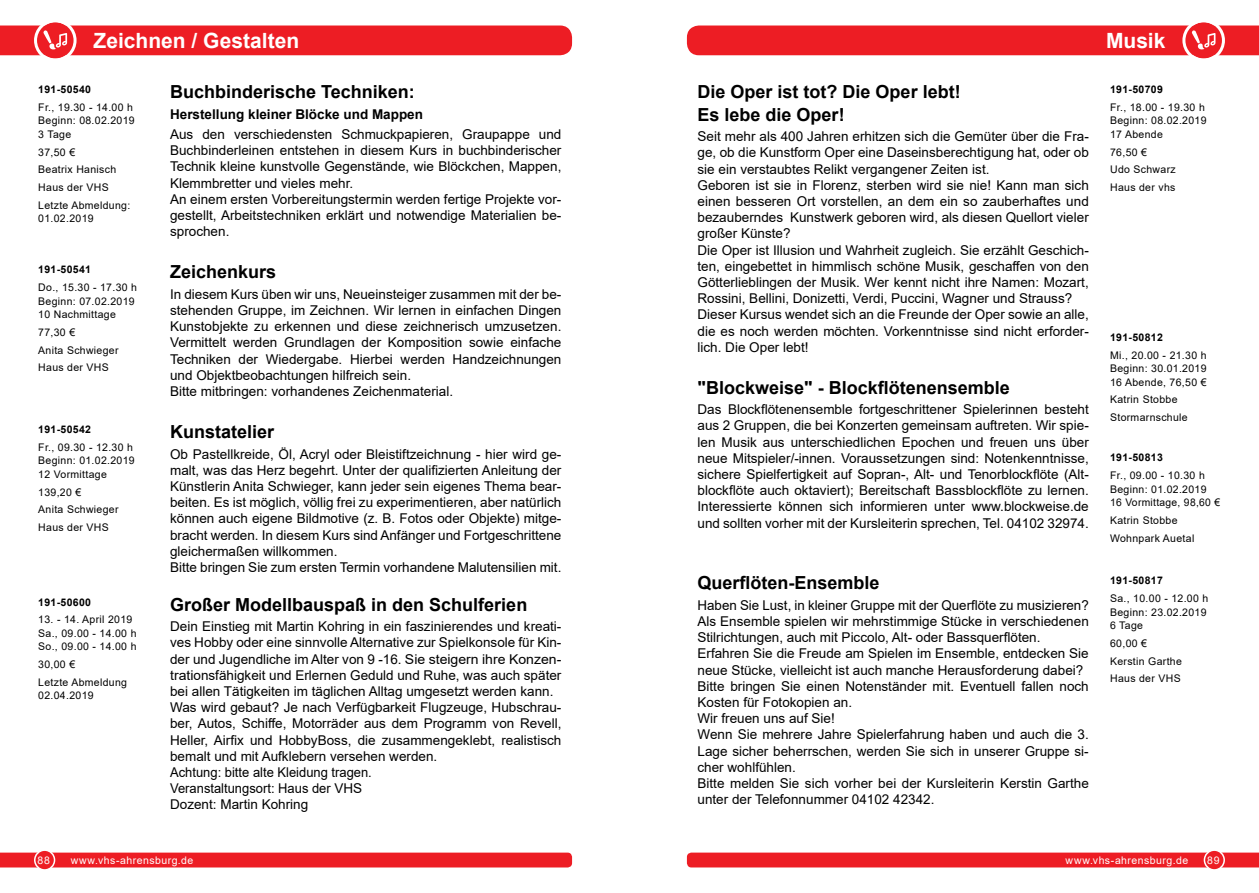
<style>
.page{position:relative;width:1259px;height:893px;background:#fff}
.page>*{position:absolute;margin:0;border:0;box-sizing:border-box;transform-origin:0 0}
.t1{font:700 21px "Arial";color:#fff}
.t2{font:700 18px/22.5px "Arial";color:#000}
.t3{font:13.5px/16.2px "Arial";color:#000}
.t4{font:700 13.5px "Arial";color:#000}
.t5{font:10.5px/13.5px "Arial";letter-spacing:.03em;color:#000}
.t6{font:700 10.5px "Arial";letter-spacing:.03em;color:#000}
.t7{font:10.5px "Arial";letter-spacing:.045em;color:#fff}
</style>
<div class="page">
<div style="left:0;top:853px;width:572px;height:14px;background:#ed1d24"></div>
<div style="left:687px;top:853px;width:572px;height:14px;background:#ed1d24"></div>
<div style="left:35px;top:850px;width:20px;height:20px;background:#ed1d24;border-radius:50%"></div>
<div style="left:34px;top:849px;width:21px;height:22px;border:2px solid #fff;border-radius:50%"></div>
<div style="left:1204px;top:850px;width:20px;height:20px;background:#ed1d24;border-radius:50%"></div>
<div style="left:1203px;top:849px;width:22px;height:22px;border:2px solid #fff;border-radius:50%"></div>
<svg style="left:687px;top:23px;width:572px;height:35px;background:#ef4147"></svg>
<div style="left:1182px;top:19px;width:43px;height:43px;border:3px solid #fff;border-radius:50%"></div>
<svg style="left:0;top:23px;width:572px;height:35px;background:#ef4147"></svg>
<div style="left:34px;top:19px;width:43px;height:43px;border:3px solid #fff;border-radius:50%"></div>
<h1 class="t1" style="left:94px;top:26px;width:207px">Zeichnen / Gestalten</h1>
<h1 class="t1" style="left:1106px;top:26px;width:61px">Musik</h1>
<p class="t6" style="left:38px;top:82px;width:54px">191-50540</p>
<p class="t5" style="left:38px;top:100px;width:98px">Fr., 19.30 - 14.00 h<br>Beginn: 08.02.2019<br>3 Tage</p>
<p class="t5" style="left:38px;top:143px;width:94px;line-height:17.7px">37,50 €<br>Beatrix Hanisch<br>Haus der VHS<br>Letzte Abmeldung:</p>
<p class="t5" style="left:38px;top:212px;width:57px">01.02.2019</p>
<p class="t6" style="left:38px;top:262px;width:54px">191-50541</p>
<p class="t5" style="left:38px;top:281px;width:100px">Do., 15.30 - 17.30 h<br>Beginn: 07.02.2019<br>10 Nachmittage</p>
<p class="t5" style="left:38px;top:323px;width:82px;line-height:17.7px">77,30 €<br>Anita Schwieger<br>Haus der VHS</p>
<p class="t6" style="left:38px;top:422px;width:54px">191-50542</p>
<p class="t5" style="left:38px;top:440px;width:98px">Fr., 09.30 - 12.30 h<br>Beginn: 01.02.2019<br>12 Vormittage</p>
<p class="t5" style="left:38px;top:483px;width:82px;line-height:17.7px">139,20 €<br>Anita Schwieger<br>Haus der VHS</p>
<p class="t6" style="left:38px;top:595px;width:54px">191-50600</p>
<p class="t5" style="left:38px;top:613px;width:100px">13. - 14. April 2019<br>Sa., 09.00 - 14.00 h<br>So., 09.00 - 14.00 h</p>
<p class="t5" style="left:38px;top:656px;width:90px;line-height:17.7px">30,00 €<br>Letzte Abmeldung</p>
<p class="t5" style="left:38px;top:689px;width:57px">02.04.2019</p>
<h2 class="t2" style="left:170px;top:81px;width:246px">Buchbinderische Techniken:</h2>
<p class="t4" style="left:170px;top:104px;width:254px">Herstellung kleiner Blöcke und Mappen</p>
<p class="t3" style="left:170px;top:126px;width:393px">Aus den verschiedensten Schmuckpapieren, Graupappe und Buchbinderleinen entstehen in diesem Kurs in buchbinderischer Technik kleine kunstvolle Gegenstände, wie Blöckchen, Mappen, Klemmbretter und vieles mehr.<br>An einem ersten Vorbereitungstermin werden fertige Projekte vor&shy;gestellt, Arbeitstechniken erklärt und notwendige Materialien be&shy;sprochen.</p>
<h2 class="t2" style="left:170px;top:261px;width:108px">Zeichenkurs</h2>
<p class="t3" style="left:170px;top:286px;width:393px">In diesem Kurs üben wir uns, Neueinsteiger zusammen mit der be&shy;stehenden Gruppe, im Zeichnen. Wir lernen in einfachen Dingen Kunstobjekte zu erkennen und diese zeichnerisch umzusetzen.<br>Vermittelt werden Grundlagen der Komposition sowie einfache Techniken der Wiedergabe. Hierbei werden Handzeichnungen und Objektbeobachtungen hilfreich sein.<br>Bitte mitbringen: vorhandenes Zeichenmaterial.</p>
<h2 class="t2" style="left:170px;top:421px;width:106px">Kunstatelier</h2>
<p class="t3" style="left:170px;top:446px;width:393px">Ob Pastellkreide, Öl, Acryl oder Bleistiftzeichnung - hier wird ge&shy;malt, was das Herz begehrt. Unter der qualifizierten Anleitung der Künstlerin Anita Schwieger, kann jeder sein eigenes Thema bear&shy;beiten. Es ist möglich, völlig frei zu experimentieren, aber natürlich können auch eigene Bildmotive (z. B. Fotos oder Objekte) mitge&shy;bracht werden. In diesem Kurs sind Anfänger und Fortgeschrittene gleichermaßen willkommen.<br>Bitte bringen Sie zum ersten Termin vorhandene Malutensilien mit.</p>
<h2 class="t2" style="left:170px;top:593px;width:359px">Großer Modellbauspaß in den Schulferien</h2>
<p class="t3" style="left:170px;top:618px;width:393px">Dein Einstieg mit Martin Kohring in ein faszinierendes und kreati&shy;ves Hobby oder eine sinnvolle Alternative zur Spielkonsole für Kin&shy;der und Jugendliche im Alter von 9 -16. Sie steigern ihre Konzen&shy;trationsfähigkeit und Erlernen Geduld und Ruhe, was auch später bei allen Tätigkeiten im täglichen Alltag umgesetzt werden kann.<br>Was wird gebaut? Je nach Verfügbarkeit Flugzeuge, Hubschrau&shy;ber, Autos, Schiffe, Motorräder aus dem Programm von Revell, Heller, Airfix und HobbyBoss, die zusammengeklebt, realistisch bemalt und mit Aufklebern versehen werden.<br>Achtung: bitte alte Kleidung tragen.<br>Veranstaltungsort: Haus der VHS<br>Dozent: Martin Kohring</p>
<h2 class="t2" style="left:697px;top:81px;width:265px">Die Oper ist tot? Die Oper lebt!<br>Es lebe die Oper!</h2>
<p class="t3" style="left:697px;top:128px;width:393px">Seit mehr als 400 Jahren erhitzen sich die Gemüter über die Fra&shy;ge, ob die Kunstform Oper eine Daseinsberechtigung hat, oder ob sie ein verstaubtes Relikt vergangener Zeiten ist.<br>Geboren ist sie in Florenz, sterben wird sie nie! Kann man sich einen besseren Ort vorstellen, an dem ein so zauberhaftes und bezauberndes Kunstwerk geboren wird, als diesen Quellort vieler großer Künste?<br>Die Oper ist Illusion und Wahrheit zugleich. Sie erzählt Geschich&shy;ten, eingebettet in himmlisch schöne Musik, geschaffen von den Götterlieblingen der Musik. Wer kennt nicht ihre Namen: Mozart, Rossini, Bellini, Donizetti, Verdi, Puccini, Wagner und Strauss?<br>Dieser Kursus wendet sich an die Freunde der Oper sowie an alle, die es noch werden möchten. Vorkenntnisse sind nicht erforder&shy;lich. Die Oper lebt!</p>
<h2 class="t2" style="left:697px;top:376px;width:314px">"Blockweise" - Blockflötenensemble</h2>
<p class="t3" style="left:697px;top:401px;width:393px;text-align:justify">Das Blockflötenensemble fortgeschrittener Spielerinnen besteht aus 2 Gruppen, die bei Konzerten gemeinsam auftreten. Wir spie&shy;len Musik aus unterschiedlichen Epochen und freuen uns über neue Mitspieler/-innen. Voraussetzungen sind: Notenkenntnisse, sichere Spielfertigkeit auf Sopran-, Alt- und Tenorblockflöte (Alt&shy;blockflöte auch oktaviert); Bereitschaft Bassblockflöte zu lernen.<br>Interessierte können sich informieren unter www.blockweise.de und sollten vorher mit der Kursleiterin sprechen, Tel. 04102 32974.</p>
<h2 class="t2" style="left:697px;top:572px;width:184px">Querflöten-Ensemble</h2>
<p class="t3" style="left:697px;top:597px;width:393px">Haben Sie Lust, in kleiner Gruppe mit der Querflöte zu musizieren?<br>Als Ensemble spielen wir mehrstimmige Stücke in verschiedenen Stilrichtungen, auch mit Piccolo, Alt- oder Bassquerflöten.<br>Erfahren Sie die Freude am Spielen im Ensemble, entdecken Sie neue Stücke, vielleicht ist auch manche Herausforderung dabei?<br>Bitte bringen Sie einen Notenständer mit. Eventuell fallen noch Kosten für Fotokopien an.<br>Wir freuen uns auf Sie!<br>Wenn Sie mehrere Jahre Spielerfahrung haben und auch die 3.<br>Lage sicher beherrschen, werden Sie sich in unserer Gruppe si&shy;cher wohlfühlen.<br>Bitte melden Sie sich vorher bei der Kursleiterin Kerstin Garthe unter der Telefonnummer 04102 42342.</p>
<p class="t6" style="left:1110px;top:82px;width:54px">191-50709</p>
<p class="t5" style="left:1110px;top:100px;width:98px">Fr., 18.00 - 19.30 h<br>Beginn: 08.02.2019<br>17 Abende</p>
<p class="t5" style="left:1110px;top:143px;width:67px;line-height:17.7px">76,50 €<br>Udo Schwarz<br>Haus der vhs</p>
<p class="t6" style="left:1110px;top:330px;width:54px">191-50812</p>
<p class="t5" style="left:1110px;top:348px;width:98px;text-align:justify">Mi., 20.00 - 21.30 h Beginn: 30.01.2019<br>16 Abende, 76,50 €</p>
<p class="t5" style="left:1110px;top:391px;width:79px;line-height:17.7px">Katrin Stobbe<br>Stormarnschule</p>
<p class="t6" style="left:1110px;top:450px;width:54px">191-50813</p>
<p class="t5" style="left:1110px;top:469px;width:112px">Fr., 09.00 - 10.30 h<br>Beginn: 01.02.2019<br>16 Vormittage, 98,60 €</p>
<p class="t5" style="left:1110px;top:511px;width:86px;line-height:17.7px">Katrin Stobbe<br>Wohnpark Auetal</p>
<p class="t6" style="left:1110px;top:573px;width:54px">191-50817</p>
<p class="t5" style="left:1110px;top:592px;width:100px">Sa., 10.00 - 12.00 h<br>Beginn: 23.02.2019<br>6 Tage</p>
<p class="t5" style="left:1110px;top:634px;width:73px;line-height:17.7px">60,00 €<br>Kerstin Garthe<br>Haus der VHS</p>
<p class="t7" style="left:38px;top:853px;width:14px">88</p>
<p class="t7" style="left:71px;top:853px;width:124px">www.vhs-ahrensburg.de</p>
<p class="t7" style="left:1065px;top:853px;width:124px">www.vhs-ahrensburg.de</p>
<p class="t7" style="left:1207px;top:853px;width:14px">89</p>
</div>
